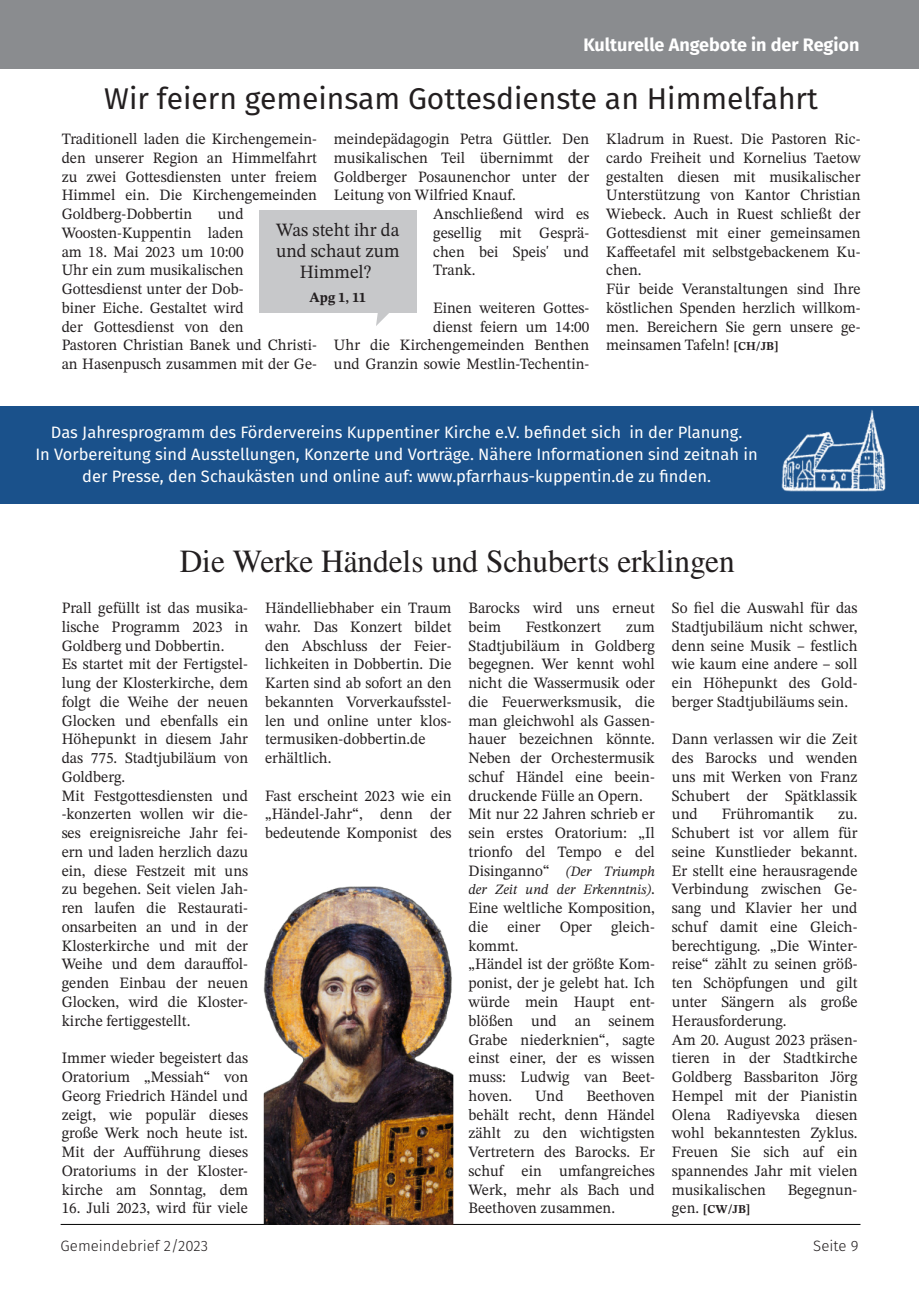
<style>
.page{position:relative;width:919px;height:1289px;background:#fff}
.page>*{position:absolute;margin:0;border:0;box-sizing:border-box;transform-origin:0 0}
.t1{font:32.25px "STIX General";color:#231f20}
.t2{font:30px "Fira Sans";color:#231f20}
.t3{font:18.75px/21px "STIX Two Text";color:#231f20;text-align:center}
.t4{font:700 18px "Fira Sans";color:#fff}
.t5{font:16.5px/21.8px "Fira Sans";color:#fff;text-align:center}
.t6{font:15.75px/18.8px "STIX Two Text";color:#231f20}
.t7{font:300 15px "Fira Sans";color:#231f20}
.t8{font:italic 14.25px "STIX Two Text";color:#231f20}
.t9{font:700 14.25px "STIX Two Text";color:#231f20}
.t10{font:700 12px "STIX Two Text";color:#231f20}
.s1{font-weight:700;font-size:12px}
.s2{font-style:italic;font-size:14.25px}
.s3{font-style:normal;font-size:15.75px}
.s4{font-weight:400;font-size:15.75px}
</style>
<div class="page">
<hr style="left:61px;top:1223px;width:799px;height:1px;background:#000">
<div style="left:0;top:0;width:918px;height:68px;background:#8a8c8f"></div>
<div style="left:0;top:406px;width:918px;height:98px;background:#1a518b"></div>
<svg style="left:376px;top:313px;width:13px;height:13px"></svg>
<div style="left:259px;top:211px;width:158px;height:102px;background:#c7c8ca"></div>
<img style="left:263px;top:886px;width:190px;height:338px">
<img style="left:781px;top:409px;width:105px;height:83px">
<p class="t4" style="left:583px;top:29px;width:278px">Kulturelle Angebote in der Region</p>
<h2 class="t2" style="left:104px;top:76px;width:715px">Wir feiern gemeinsam Gottesdienste an Himmelfahrt</h2>
<p class="t6" style="left:62px;top:129px;width:257px;text-align:justify">Traditionell laden die Kirchengemein‐ den unserer Region an Himmelfahrt zu zwei Gottesdiensten unter freiem Himmel ein. Die Kirchengemeinden Goldberg-Dobbertin</p>
<p class="t6" style="left:334px;top:129px;width:257px">meindepädagogin Petra Güttler. Den</p>
<p class="t6" style="left:334px;top:148px;width:257px">musikalischen Teil übernimmt der</p>
<p class="t6" style="left:334px;top:167px;width:257px">Goldberger Posaunenchor unter der</p>
<p class="t6" style="left:334px;top:186px;width:183px">Leitung von Wilfried Knauf.</p>
<p class="t6" style="left:433px;top:204px;width:158px">Anschließend wird es</p>
<p class="t6" style="left:433px;top:223px;width:157px">gesellig mit Gesprä‐</p>
<p class="t6" style="left:433px;top:242px;width:157px">chen bei Speis' und</p>
<p class="t6" style="left:433px;top:261px;width:44px">Trank.</p>
<p class="t6" style="left:334px;top:298px;width:257px;text-align:right">Einen weiteren Gottes‐<br>dienst feiern um 14:00<br>Uhr die Kirchengemeinden Benthen und Granzin sowie Mestlin-Techentin-</p>
<p class="t6" style="left:62px;top:204px;width:257px;text-indent:156px">und<br>Woosten-Kuppentin laden<br>am 18. Mai 2023 um 10:00<br>Uhr ein zum musikalischen<br>Gottesdienst unter der Dob-<br>biner Eiche. Gestaltet wird<br>der Gottesdienst von den<br>Pastoren Christian Banek und Christi‐ an Hasenpusch zusammen mit der Ge‐</p>
<p class="t3" style="left:276px;top:219px;width:125px">Was steht ihr da und schaut zum<br>Himmel?</p>
<p class="t9" style="left:309px;top:287px;width:58px">Apg 1, 11</p>
<p class="t6" style="left:606px;top:129px;width:256px">Kladrum in Ruest. Die Pastoren Ric‐ cardo Freiheit und Kornelius Taetow gestalten diesen mit musikalischer Unterstützung von Kantor Christian Wiebeck. Auch in Ruest schließt der Gottesdienst mit einer gemeinsamen Kaffeetafel mit selbstgebackenem Ku‐ chen.<br>Für beide Veranstaltungen sind Ihre köstlichen Spenden herzlich willkom‐ men. Bereichern Sie gern unsere ge‐ meinsamen Tafeln! <span class="s1">[CH/JB]</span></p>
<p class="t5" style="left:35px;top:421px;width:724px">Das Jahresprogramm des Fördervereins Kuppentiner Kirche e.V. befindet sich in der Planung.<br>In Vorbereitung sind Ausstellungen, Konzerte und Vorträge. Nähere Informationen sind zeitnah in der Presse, den Schaukästen und online auf: www.pfarrhaus-kuppentin.de zu finden.</p>
<h1 class="t1" style="left:180px;top:539px;width:556px">Die Werke Händels und Schuberts erklingen</h1>
<p class="t6" style="left:62px;top:598px;width:188px">Prall gefüllt ist das musika‐ lische Programm 2023 in<br>Goldberg und Dobbertin.<br>Es startet mit der Fertigstel&shy;lung der Klosterkirche, dem folgt die Weihe der neuen<br>Glocken und ebenfalls ein<br>Höhepunkt in diesem Jahr das 775. Stadtjubiläum von<br>Goldberg.<br>Mit Festgottesdiensten und -konzerten wollen wir die&shy;ses ereignisreiche Jahr fei&shy;ern und laden herzlich dazu ein, diese Festzeit mit uns zu begehen. Seit vielen Jah&shy;ren laufen die Restaurati‐ onsarbeiten an und in der<br>Klosterkirche und mit der<br>Weihe und dem darauffol‐ genden Einbau der neuen<br>Glocken, wird die Kloster&shy;kirche fertiggestellt.</p>
<p class="t6" style="left:62px;top:1048px;width:188px;text-align:justify">Immer wieder begeistert das Oratorium „Messiah“ von Georg Friedrich Händel und zeigt, wie populär dieses große Werk noch heute ist.<br>Mit der Aufführung dieses Oratoriums in der Kloster&shy;kirche am Sonntag, dem</p>
<p class="t6" style="left:62px;top:1198px;width:188px">16. Juli 2023, wird für viele</p>
<p class="t6" style="left:265px;top:598px;width:188px">Händelliebhaber ein Traum wahr. Das Konzert bildet den Abschluss der Feier‐ lichkeiten in Dobbertin. Die<br>Karten sind ab sofort an den bekannten Vorverkaufsstel&shy;len und online unter klos‐ termusiken-dobbertin.de erhältlich.</p>
<p class="t6" style="left:265px;top:786px;width:188px;text-align:justify">Fast erscheint 2023 wie ein „Händel-Jahr“, denn der bedeutende Komponist des</p>
<p class="t6" style="left:468px;top:598px;width:188px">Barocks wird uns erneut beim</p>
<p class="t6" style="left:526px;top:617px;width:77px">Festkonzert</p>
<p class="t6" style="left:468px;top:617px;width:188px;text-indent:158px">zum<br>Stadtjubiläum in Goldberg begegnen. Wer kennt wohl nicht die Wassermusik oder die Feuerwerksmusik, die man gleichwohl als Gassen&shy;hauer bezeichnen könnte.<br>Neben der Orchestermusik schuf Händel eine beein&shy;druckende Fülle an Opern.<br>Mit nur 22 Jahren schrieb er sein erstes Oratorium: „Il trionfo del Tempo e del<br>Disinganno“ <span class="s2">(Der Triumph</span></p>
<p class="t8" style="left:468px;top:879px;width:188px">der Zeit und der Erkenntnis)<span class="s3">.</span></p>
<p class="t6" style="left:468px;top:898px;width:188px">Eine weltliche Komposition, die einer Oper gleich&shy;kommt.<br>„Händel ist der größte Kom&shy;ponist, der je gelebt hat. Ich würde mein Haupt ent&shy;blößen und an seinem<br>Grabe niederknien“, sagte einst einer, der es wissen muss: Ludwig van Beet&shy;hoven.</p>
<p class="t6" style="left:468px;top:1086px;width:188px;text-align:justify;text-indent:118px">Beethoven behält recht, denn Händel zählt zu den wichtigsten Vertretern des Barocks. Er schuf ein umfangreiches Werk, mehr als Bach und Beethoven zusammen.</p>
<p class="t6" style="left:535px;top:1086px;width:30px">Und</p>
<p class="t6" style="left:672px;top:598px;width:187px;text-align:justify">So fiel die Auswahl für das Stadtjubiläum nicht schwer, denn seine Musik – festlich wie kaum eine andere – soll ein Höhepunkt des Gold&shy;berger Stadtjubiläums sein.</p>
<p class="t6" style="left:672px;top:729px;width:187px;text-align:justify">Dann verlassen wir die Zeit des Barocks und wenden uns mit Werken von Franz Schubert der Spätklassik und</p>
<p class="t6" style="left:721px;top:804px;width:94px">Frühromantik</p>
<p class="t6" style="left:672px;top:804px;width:187px;text-indent:166px">zu.<br>Schubert ist vor allem für seine Kunstlieder bekannt.<br>Er stellt eine herausragende<br>Verbindung zwischen Ge&shy;sang und Klavier her und schuf damit eine Gleich&shy;berechtigung. „Die Winter&shy;reise“ zählt zu seinen größ&shy;ten Schöpfungen und gilt unter Sängern als große<br>Herausforderung.<br>Am 20. August 2023 präsen‐ tieren in der Stadtkirche<br>Goldberg Bassbariton Jörg<br>Hempel mit der Pianistin<br>Olena Radiyevska diesen wohl bekanntesten Zyklus.<br>Freuen Sie sich auf ein spannendes Jahr mit vielen musikalischen</p>
<p class="t6" style="left:787px;top:1179px;width:71px">Begegnun-</p>
<p class="t10" style="left:672px;top:1200px;width:80px"><span class="s4">gen.</span> [CW/JB]</p>
<p class="t7" style="left:61px;top:1234px;width:149px">Gemeindebrief 2/2023</p>
<p class="t7" style="left:813px;top:1234px;width:47px">Seite 9</p>
</div>
